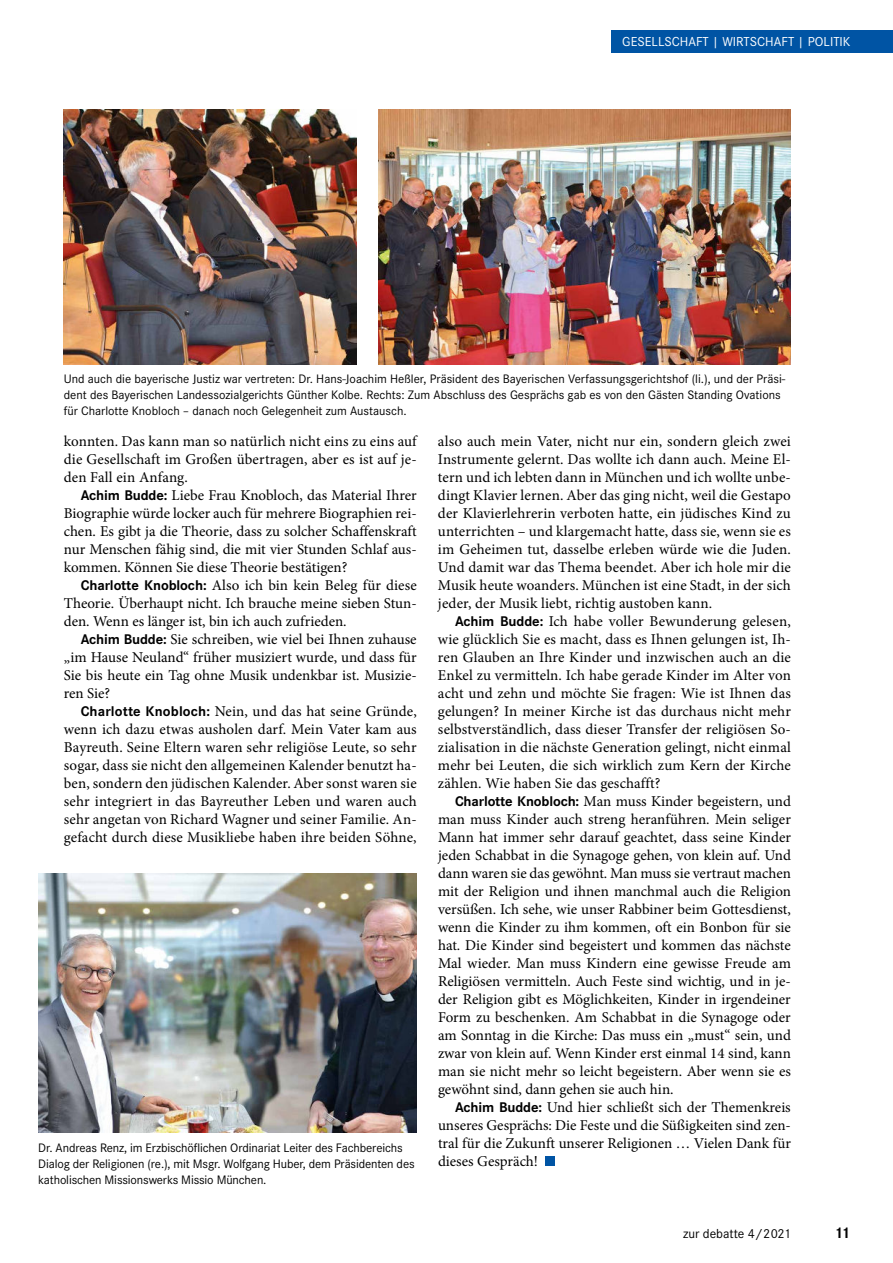
<style>
.page{position:relative;width:893px;height:1263px;background:#fff}
.page>*{position:absolute;margin:0;border:0;box-sizing:border-box;transform-origin:0 0}
.t1{font:700 16.05px "Corporate S";color:#000}
.t2{font:15px/18px "Minion Pro";color:#000;text-align:justify}
.t3{font:13.5px "Corporate S";color:#fff}
.t4{font:13.5px "Corporate S";color:#000}
.t5{font:12.75px/16px "Corporate S";color:#000}
.s1{font-family:"Corporate S";font-weight:700;font-size:14.55px}
</style>
<div class="page">
<div style="left:545px;top:1156px;width:9px;height:10px;background:#0054a4"></div>
<img style="left:64px;top:109px;width:293px;height:255px">
<img style="left:378px;top:109px;width:413px;height:255px">
<img style="left:38px;top:873px;width:379px;height:259px">
<div style="left:612px;top:30px;width:281px;height:23px;background:#0054a4"></div>
<p class="t3" style="left:622px;top:34px;width:230px">GESELLSCHAFT | WIRTSCHAFT | POLITIK</p>
<p class="t5" style="left:64px;top:371px;width:723px">Und auch die bayerische Justiz war vertreten: Dr. Hans-Joachim Heßler, Präsident des Bayerischen Verfassungsgerichtshof (li.), und der Präsi&shy;dent des Bayerischen Landessozialgerichts Günther Kolbe. Rechts: Zum Abschluss des Gesprächs gab es von den Gästen Standing Ovations für Charlotte Knobloch – danach noch Gelegenheit zum Austausch.</p>
<p class="t2" style="left:64px;top:433px;width:354px">konnten. Das kann man so natürlich nicht eins zu eins auf die Gesellschaft im Großen übertragen, aber es ist auf je&shy;den Fall ein Anfang.</p>
<p class="t2" style="left:64px;top:487px;width:354px;text-indent:17px"><span class="s1">Achim Budde:</span> Liebe Frau Knobloch, das Material Ihrer Biographie würde locker auch für mehrere Biographien rei&shy;chen. Es gibt ja die Theorie, dass zu solcher Schaffenskraft nur Menschen fähig sind, die mit vier Stunden Schlaf aus&shy;kommen. Können Sie diese Theorie bestätigen?</p>
<p class="t2" style="left:64px;top:577px;width:354px;text-indent:17px"><span class="s1">Charlotte Knobloch:</span> Also ich bin kein Beleg für diese Theorie. Überhaupt nicht. Ich brauche meine sieben Stun&shy;den. Wenn es länger ist, bin ich auch zufrieden.</p>
<p class="t2" style="left:64px;top:631px;width:354px;text-indent:17px"><span class="s1">Achim Budde:</span> Sie schreiben, wie viel bei Ihnen zuhause „im Hause Neuland“ früher musiziert wurde, und dass für Sie bis heute ein Tag ohne Musik undenkbar ist. Musizie&shy;ren Sie?</p>
<p class="t2" style="left:64px;top:703px;width:354px;text-indent:17px"><span class="s1">Charlotte Knobloch:</span> Nein, und das hat seine Gründe, wenn ich dazu etwas ausholen darf. Mein Vater kam aus Bayreuth. Seine Eltern waren sehr religiöse Leute, so sehr sogar, dass sie nicht den allgemeinen Kalender benutzt ha&shy;ben, sondern den jüdischen Kalender. Aber sonst waren sie sehr integriert in das Bayreuther Leben und waren auch sehr angetan von Richard Wagner und seiner Familie. An&shy;gefacht durch diese Musikliebe haben ihre beiden Söhne,</p>
<p class="t5" style="left:38px;top:1139px;width:378px">Dr. Andreas Renz, im Erzbischöflichen Ordinariat Leiter des Fachbereichs<br>Dialog der Religionen (re.), mit Msgr. Wolfgang Huber, dem Präsidenten des katholischen Missionswerks Missio München.</p>
<p class="t2" style="left:438px;top:433px;width:354px">also auch mein Vater, nicht nur ein, sondern gleich zwei Instrumente gelernt. Das wollte ich dann auch. Meine El&shy;tern und ich lebten dann in München und ich wollte unbe&shy;dingt Klavier lernen. Aber das ging nicht, weil die Gestapo der Klavierlehrerin verboten hatte, ein jüdisches Kind zu unterrichten – und klargemacht hatte, dass sie, wenn sie es im Geheimen tut, dasselbe erleben würde wie die Juden.<br>Und damit war das Thema beendet. Aber ich hole mir die Musik heute woanders. München ist eine Stadt, in der sich jeder, der Musik liebt, richtig austoben kann.</p>
<p class="t2" style="left:438px;top:613px;width:354px;text-indent:17px"><span class="s1">Achim Budde:</span> Ich habe voller Bewunderung gelesen, wie glücklich Sie es macht, dass es Ihnen gelungen ist, Ih&shy;ren Glauben an Ihre Kinder und inzwischen auch an die Enkel zu vermitteln. Ich habe gerade Kinder im Alter von acht und zehn und möchte Sie fragen: Wie ist Ihnen das gelungen? In meiner Kirche ist das durchaus nicht mehr selbstverständlich, dass dieser Transfer der religiösen So&shy;zialisation in die nächste Generation gelingt, nicht einmal mehr bei Leuten, die sich wirklich zum Kern der Kirche zählen. Wie haben Sie das geschafft?</p>
<p class="t2" style="left:438px;top:793px;width:355px;text-indent:17px"><span class="s1">Charlotte Knobloch:</span> Man muss Kinder begeistern, und man muss Kinder auch streng heranführen. Mein seliger Mann hat immer sehr darauf geachtet, dass seine Kinder jeden Schabbat in die Synagoge gehen, von klein auf. Und dann waren sie das gewöhnt. Man muss sie vertraut machen mit der Religion und ihnen manchmal auch die Religion versüßen. Ich sehe, wie unser Rabbiner beim Gottesdienst, wenn die Kinder zu ihm kommen, oft ein Bonbon für sie hat. Die Kinder sind begeistert und kommen das nächste Mal wieder. Man muss Kindern eine gewisse Freude am Religiösen vermitteln. Auch Feste sind wichtig, und in je&shy;der Religion gibt es Möglichkeiten, Kinder in irgendeiner Form zu beschenken. Am Schabbat in die Synagoge oder am Sonntag in die Kirche: Das muss ein „must“ sein, und zwar von klein auf. Wenn Kinder erst einmal 14 sind, kann man sie nicht mehr so leicht begeistern. Aber wenn sie es gewöhnt sind, dann gehen sie auch hin.</p>
<p class="t2" style="left:438px;top:1099px;width:354px;text-indent:17px"><span class="s1">Achim Budde:</span> Und hier schließt sich der Themenkreis unseres Gesprächs: Die Feste und die Süßigkeiten sind zen&shy;tral für die Zukunft unserer Religionen … Vielen Dank für dieses Gespräch!</p>
<p class="t4" style="left:683px;top:1229px;width:109px">zur debatte 4/2021</p>
<p class="t1" style="left:834px;top:1223px;width:18px">11</p>
</div>
